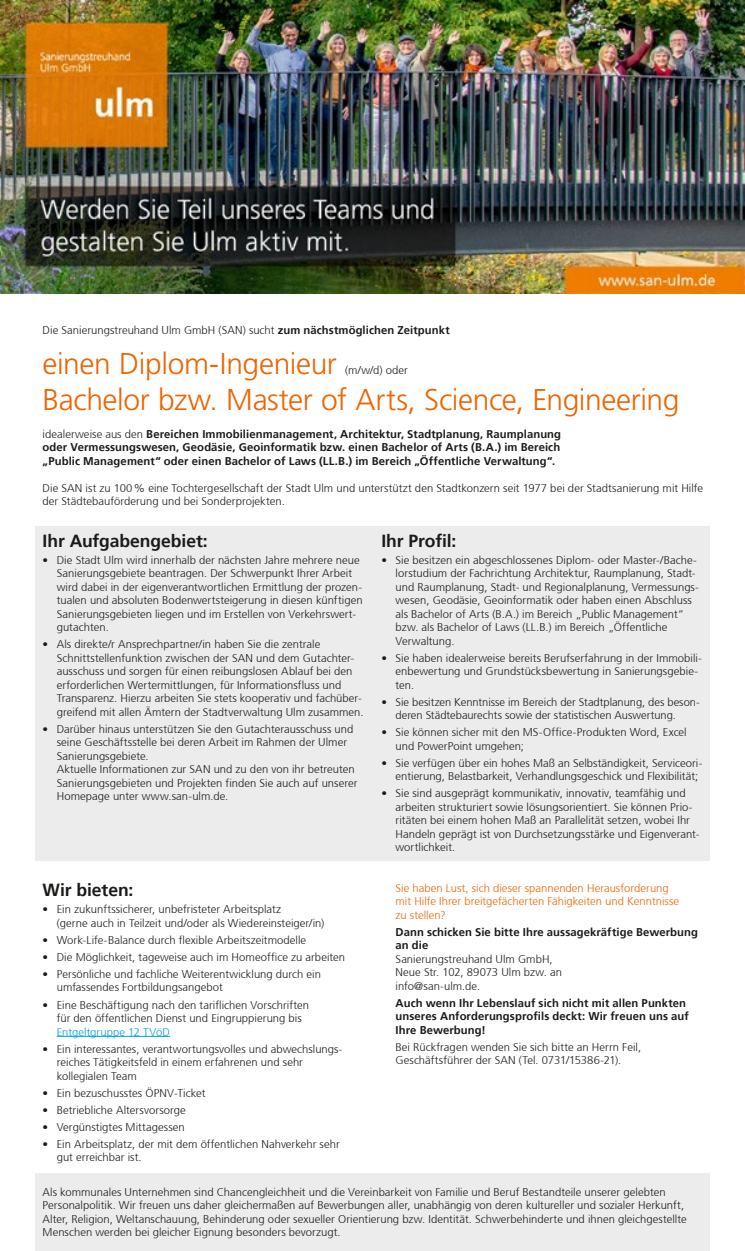
<style>
.page{position:relative;width:745px;height:1251px;background:#fff}
.page>*{position:absolute;margin:0;border:0;box-sizing:border-box;transform-origin:0 0}
.Job_mit_Zusatz{font:300 30px "Frutiger LT Std";letter-spacing:-.015em;color:#ec6502}
.Zwischenhead{font:700 17.5px "Frutiger 65";letter-spacing:-.005em;color:#1a1a18}
.Grundtext{font:700 17.5px "Frutiger 65";letter-spacing:-.005em;color:#1a1a18}
.Grundtext-2{font:300 11.25px/13.5px "Frutiger 45";letter-spacing:.005em;color:#1a1a18}
.Grundtext-3{font:700 11.25px/13.5px "Frutiger 65";letter-spacing:.01em;color:#1a1a18}
.Grundtext-4{font:300 11.25px/13.5px "Frutiger 45";letter-spacing:.005em;color:#ec6502}
.Job_mit_Zusatz-2{font:300 11.25px "Frutiger 45";color:#1a1a18}
.s1{font-family:"Frutiger 65";font-weight:700}
.s2{font-family:"Frutiger 45";font-weight:300}
.s3{color:#009ee3}
</style>
<div class="page">
<hr style="left:57px;top:1036px;width:113px;height:1px;background:#009ee3">
<div style="left:35px;top:526px;width:674px;height:335px;background:#ececed"></div>
<div style="left:35px;top:1173px;width:674px;height:78px;background:#ececed"></div>
<img style="left:0;top:0;width:744px;height:294px">
<p class="Grundtext-2" style="left:43px;top:324px;width:408px">Die Sanierungstreuhand Ulm GmbH (SAN) sucht <span class="s1">zum nächstmöglichen Zeitpunkt</span></p>
<p class="Job_mit_Zusatz" style="left:43px;top:347px;width:295px">einen Diplom-Ingenieur</p>
<p class="Job_mit_Zusatz-2" style="left:345px;top:364px;width:64px">(m/w/d) oder</p>
<p class="Job_mit_Zusatz" style="left:43px;top:383px;width:638px">Bachelor bzw. Master of Arts, Science, Engineering</p>
<p class="Grundtext-3" style="left:43px;top:427px;width:519px"><span class="s2">idealerweise aus den</span> Bereichen Immobilienmanagement, Architektur, Stadtplanung, Raumplanung</p>
<p class="Grundtext-3" style="left:43px;top:441px;width:519px">oder Vermessungswesen, Geodäsie, Geoinformatik bzw. einen Bachelor of Arts (B.A.) im Bereich</p>
<p class="Grundtext-3" style="left:43px;top:454px;width:514px">„Public Management“ oder einen Bachelor of Laws (LL.B.) im Bereich „Öffentliche Verwaltung“.</p>
<p class="Grundtext-2" style="left:43px;top:481px;width:661px">Die SAN ist zu 100% eine Tochtergesellschaft der Stadt Ulm und unterstützt den Stadtkonzern seit 1977 bei der Stadtsanierung mit Hilfe der Städtebauförderung und bei Sonderprojekten.</p>
<p class="Zwischenhead" style="left:43px;top:530px;width:167px">Ihr Aufgabengebiet:</p>
<p class="Grundtext-2" style="left:57px;top:553px;width:307px;text-indent:-14px">• Die Stadt Ulm wird innerhalb der nächsten Jahre mehrere neue Sanierungsgebiete beantragen. Der Schwerpunkt Ihrer Arbeit wird dabei in der eigenverantwortlichen Ermittlung der prozen&shy;tualen und absoluten Bodenwertsteigerung in diesen künftigen Sanierungsgebieten liegen und im Erstellen von Verkehrswert&shy;gutachten.</p>
<p class="Grundtext-2" style="left:57px;top:638px;width:308px;text-indent:-14px">• Als direkte/r Ansprechpartner/in haben Sie die zentrale Schnittstellenfunktion zwischen der SAN und dem Gutachter&shy;ausschuss und sorgen für einen reibungslosen Ablauf bei den erforderlichen Wertermittlungen, für Informationsfluss und Transparenz. Hierzu arbeiten Sie stets kooperativ und fachüber&shy;greifend mit allen Ämtern der Stadtverwaltung Ulm zusammen.</p>
<p class="Grundtext-2" style="left:57px;top:722px;width:302px;text-indent:-14px">• Darüber hinaus unterstützen Sie den Gutachterausschuss und seine Geschäftsstelle bei deren Arbeit im Rahmen der Ulmer Sanierungsgebiete.<br>Aktuelle Informationen zur SAN und zu den von ihr betreuten Sanierungsgebieten und Projekten finden Sie auch auf unserer Homepage unter www.san-ulm.de.</p>
<p class="Zwischenhead" style="left:43px;top:880px;width:92px">Wir bieten:</p>
<p class="Grundtext-2" style="left:57px;top:903px;width:269px;text-indent:-14px">• Ein zukunftssicherer, unbefristeter Arbeitsplatz<br>(gerne auch in Teilzeit und/oder als Wiedereinsteiger/in)</p>
<p class="Grundtext-2" style="left:43px;top:933px;width:265px">• Work-Life-Balance durch flexible Arbeitszeitmodelle</p>
<p class="Grundtext-2" style="left:43px;top:950px;width:304px">• Die Möglichkeit, tageweise auch im Homeoffice zu arbeiten</p>
<p class="Grundtext-2" style="left:57px;top:967px;width:265px;text-indent:-14px">• Persönliche und fachliche Weiterentwicklung durch ein umfassendes Fortbildungsangebot</p>
<p class="Grundtext-2" style="left:57px;top:998px;width:254px;text-indent:-14px">• Eine Beschäftigung nach den tariflichen Vorschriften für den öffentlichen Dienst und Eingruppierung bis<br><span class="s3">Entgeltgruppe 12 TVöD</span></p>
<p class="Grundtext-2" style="left:57px;top:1042px;width:286px;text-indent:-14px">• Ein interessantes, verantwortungsvolles und abwechslungs&shy;reiches Tätigkeitsfeld in einem erfahrenen und sehr kollegialen Team</p>
<p class="Grundtext-2" style="left:43px;top:1086px;width:164px">• Ein bezuschusstes ÖPNV-Ticket</p>
<p class="Grundtext-2" style="left:43px;top:1103px;width:145px">• Betriebliche Altersvorsorge</p>
<p class="Grundtext-2" style="left:43px;top:1120px;width:144px">• Vergünstigtes Mittagessen</p>
<p class="Grundtext-2" style="left:57px;top:1137px;width:284px;text-indent:-14px">• Ein Arbeitsplatz, der mit dem öffentlichen Nahverkehr sehr gut erreichbar ist.</p>
<p class="Grundtext" style="left:381px;top:530px;width:77px">Ihr Profil:</p>
<p class="Grundtext-2" style="left:395px;top:553px;width:304px;text-indent:-14px">• Sie besitzen ein abgeschlossenes Diplom- oder Master-/Bache&shy;lorstudium der Fachrichtung Architektur, Raumplanung, Stadt&shy;und Raumplanung, Stadt- und Regionalplanung, Vermessungs&shy;wesen, Geodäsie, Geoinformatik oder haben einen Abschluss als Bachelor of Arts (B.A.) im Bereich „Public Management“ bzw. als Bachelor of Laws (LL.B.) im Bereich „Öffentliche Verwaltung.</p>
<p class="Grundtext-2" style="left:395px;top:651px;width:308px;text-indent:-14px">• Sie haben idealerweise bereits Berufserfahrung in der Immobili&shy;enbewertung und Grundstücksbewertung in Sanierungsgebie&shy;ten.</p>
<p class="Grundtext-2" style="left:395px;top:695px;width:306px;text-indent:-14px">• Sie besitzen Kenntnisse im Bereich der Stadtplanung, des beson&shy;deren Städtebaurechts sowie der statistischen Auswertung.</p>
<p class="Grundtext-2" style="left:395px;top:726px;width:292px;text-indent:-14px">• Sie können sicher mit den MS-Office-Produkten Word, Excel und PowerPoint umgehen;</p>
<p class="Grundtext-2" style="left:395px;top:756px;width:308px;text-indent:-14px">• Sie verfügen über ein hohes Maß an Selbständigkeit, Serviceori&shy;entierung, Belastbarkeit, Verhandlungsgeschick und Flexibilität;</p>
<p class="Grundtext-2" style="left:395px;top:787px;width:305px;text-indent:-14px">• Sie sind ausgeprägt kommunikativ, innovativ, teamfähig und arbeiten strukturiert sowie lösungsorientiert. Sie können Prio&shy;ritäten bei einem hohen Maß an Parallelität setzen, wobei Ihr Handeln geprägt ist von Durchsetzungsstärke und Eigenverant&shy;wortlichkeit.</p>
<p class="Grundtext-4" style="left:395px;top:881px;width:285px">Sie haben Lust, sich dieser spannenden Herausforderung mit Hilfe Ihrer breitgefächerten Fähigkeiten und Kenntnisse zu stellen?</p>
<p class="Grundtext-2" style="left:395px;top:925px;width:304px"><span class="s1">Dann schicken Sie bitte Ihre aussagekräftige Bewerbung an die<br></span>Sanierungstreuhand Ulm GmbH,<br>Neue Str. 102, 89073 Ulm bzw. an<br>info@san-ulm.de.</p>
<p class="Grundtext-3" style="left:395px;top:996px;width:294px">Auch wenn Ihr Lebenslauf sich nicht mit allen Punkten unseres Anforderungsprofils deckt: Wir freuen uns auf<br>Ihre Bewerbung!</p>
<p class="Grundtext-2" style="left:395px;top:1040px;width:247px">Bei Rückfragen wenden Sie sich bitte an Herrn Feil,<br>Geschäftsführer der SAN (Tel. 0731/15386-21).</p>
<p class="Grundtext-2" style="left:43px;top:1185px;width:645px">Als kommunales Unternehmen sind Chancengleichheit und die Vereinbarkeit von Familie und Beruf Bestandteile unserer gelebten Personalpolitik. Wir freuen uns daher gleichermaßen auf Bewerbungen aller, unabhängig von deren kultureller und sozialer Herkunft, Alter, Religion, Weltanschauung, Behinderung oder sexueller Orientierung bzw. Identität. Schwerbehinderte und ihnen gleichgestellte Menschen werden bei gleicher Eignung besonders bevorzugt.</p>
</div>
